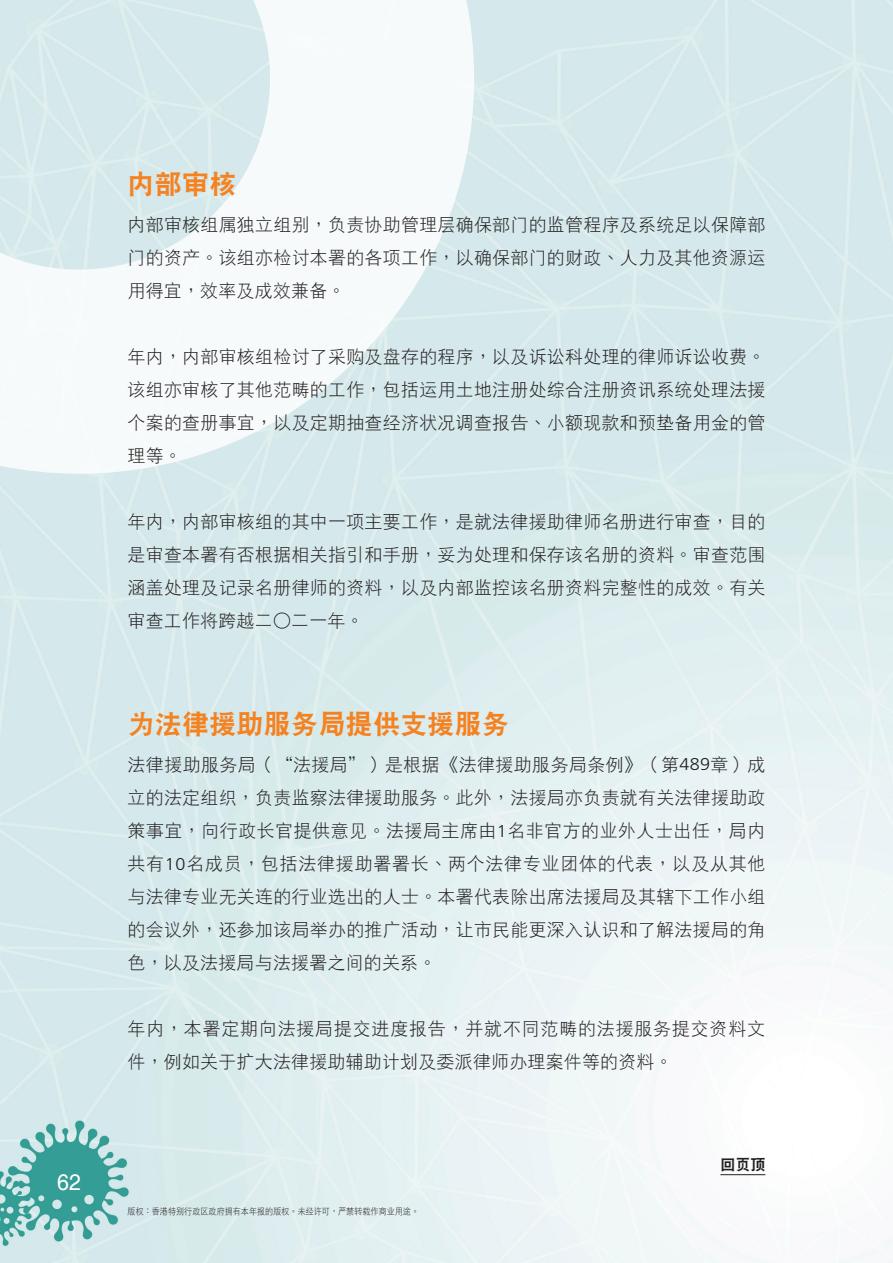
<style>
.page{position:relative;width:893px;height:1263px;background:#fff}
.page>*{position:absolute;margin:0;border:0;box-sizing:border-box;transform-origin:0 0}
.txt_Head{font:27px "DF Hei W9 GB5";letter-spacing:.01em;color:#f58220}
.t1{font:22.5px "Helvetica";color:#fff;scale:.95 1}
.txt{font:18px/33px "DF Hei W3 GB5";letter-spacing:.015em;color:#231f20;text-align:justify}
.txt-2{font:18px/33px "DF Hei W3 GB5";letter-spacing:.045em;color:#231f20}
.t2{font:15px "DF Hei W9 GB5";color:#231f20}
.t3{font:9px "DF Hei W3 GB5";color:#231f20;scale:.9 1}
.s1{font-family:"Frutiger LT Std";font-weight:300;font-size:17.1px}
</style>
<div class="page">
<img style="left:0;top:0;width:893px;height:1263px">
<svg style="left:0;top:0;width:474px;height:474px;fill:#f6fafb"></svg>
<hr style="left:720px;top:1174px;width:45px;height:1px;background:#231f20">
<p class="t1" style="left:57px;top:1169px;width:27px">62</p>
<p class="txt_Head" style="left:128px;top:170px;width:110px">內部審核</p>
<p class="txt" style="left:128px;top:208px;width:639px">內部審核組屬獨立組別，負責協助管理層確保部門的監管程序及系統足以保障部門的資產。該組亦檢討本署的各項工作，以確保部門的財政、人力及其他資源運用得宜，效率及成效兼備。</p>
<p class="txt" style="left:128px;top:340px;width:639px">年內，內部審核組檢討了採購及盤存的程序，以及訴訟科處理的律師訴訟收費。該組亦審核了其他範疇的工作，包括運用土地註冊處綜合註冊資訊系統處理法援個案的查冊事宜，以及定期抽查經濟狀況調查報告、小額現款和預墊備用金的管理等。</p>
<p class="txt" style="left:128px;top:505px;width:639px">年內，內部審核組的其中一項主要工作，是就法律援助律師名冊進行審查，目的是審查本署有否根據相關指引和手冊，妥為處理和保存該名冊的資料。審查範圍涵蓋處理及記錄名冊律師的資料，以及內部監控該名冊資料完整性的成效。有關審查工作將跨越二○二一年。</p>
<p class="txt_Head" style="left:128px;top:710px;width:383px">為法律援助服務局提供支援服務</p>
<p class="txt" style="left:128px;top:748px;width:639px">法律援助服務局（“法援局”）是根據《法律援助服務局條例》（第<span class="s1">489</span>章）成立的法定組織，負責監察法律援助服務。此外，法援局亦負責就有關法律援助政策事宜，向行政長官提供意見。法援局主席由<span class="s1">1</span>名非官方的業外人士出任，局內共有<span class="s1">10</span>名成員，包括法律援助署署長、兩個法律專業團體的代表，以及從其他與法律專業無關連的行業選出的人士。本署代表除出席法援局及其轄下工作小組的會議外，還參加該局舉辦的推廣活動，讓市民能更深入認識和了解法援局的角色，以及法援局與法援署之間的關係。</p>
<p class="txt-2" style="left:128px;top:1012px;width:639px">年內，本署定期向法援局提交進度報告，並就不同範疇的法援服務提交資料文件，例如關於擴大法律援助輔助計劃及委派律師辦理案件等的資料。</p>
<p class="t3" style="left:128px;top:1207px;width:325px">版權：香港特別行政區政府擁有本年報的版權。未經許可，嚴禁轉載作商業用途。</p>
<p class="t2" style="left:720px;top:1157px;width:46px">回頁頂</p>
</div>
